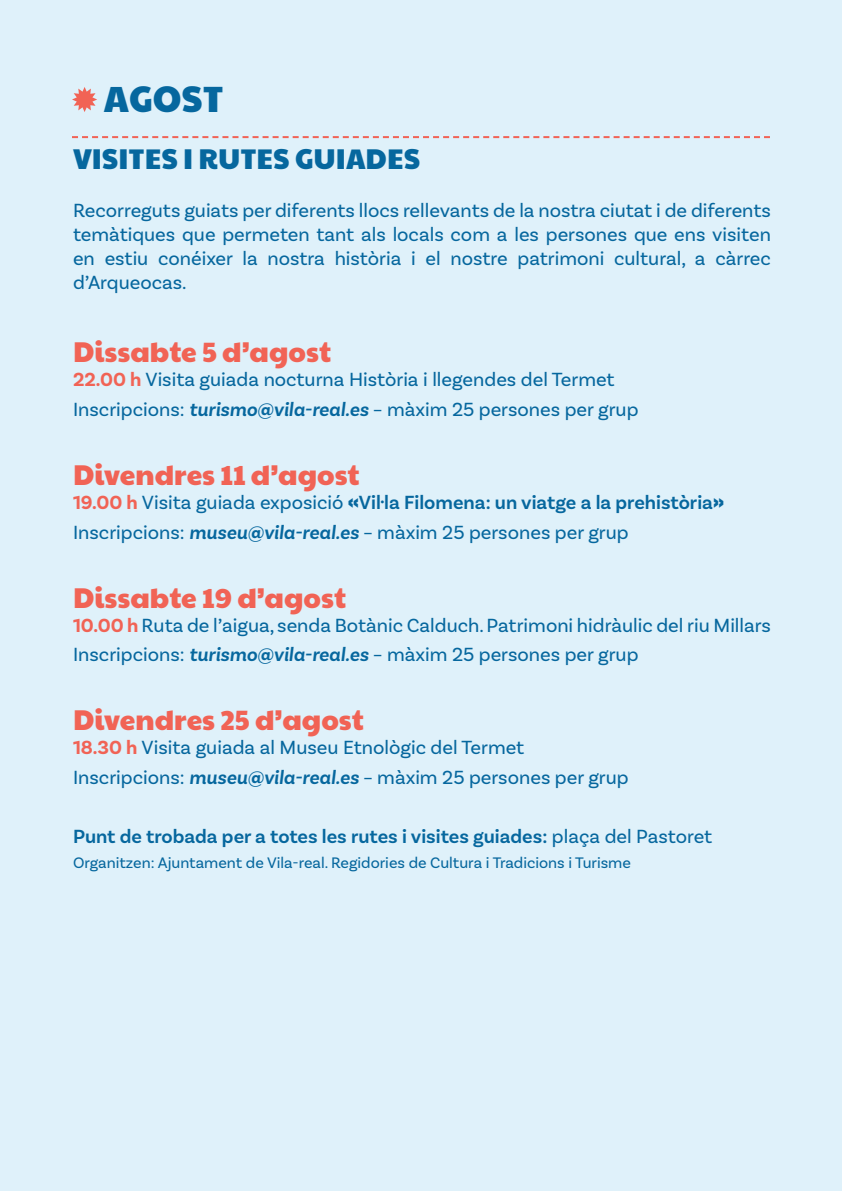
<style>
.page{position:relative;width:842px;height:1191px;background:#dff1fa}
.page>*{position:absolute;margin:0;border:0;box-sizing:border-box;transform-origin:0 0}
.t1{font:36px "Paytone One";color:#06679e}
.t2{font:28px "Paytone One";color:#f16355}
.t3{font:28px "Paytone One";color:#06679e}
.t4{font:20px/29.6px "Basic Sans";color:#06679e}
.t5{font:600 20px "Basic Sans";color:#06679e}
.t6{font:16px "Basic Sans";color:#06679e}
.s1{font-weight:700;color:#f16355}
.s2{font-weight:600;font-style:italic}
.s3{font-family:"Paytone One"}
.s4{font-weight:600}
.s5{font-weight:400}
</style>
<div class="page">
<svg style="left:72px;top:87px;width:25px;height:25px"></svg>
<svg style="left:72px;top:136px;width:698px;height:2px"></svg>
<h1 class="t1" style="left:104px;top:66px;width:121px">AGOST</h1>
<h2 class="t3" style="left:73px;top:134px;width:349px">VISITES I RUTES GUIADES</h2>
<p class="t4" style="left:73px;top:198px;width:699px;line-height:24px;text-align:justify">Recorreguts guiats per diferents llocs rellevants de la nostra ciutat i de diferents temàtiques que permeten tant als locals com a les persones que ens visiten en estiu conéixer la nostra història i el nostre patrimoni cultural, a càrrec d’Arqueocas.</p>
<h2 class="t2" style="left:73px;top:327px;width:260px">Dissabte 5 d’agost</h2>
<p class="t4" style="left:73px;top:364px;width:567px"><span class="s1">22.00 h</span> Visita guiada nocturna Història i llegendes del Termet<br>Inscripcions: <span class="s2">turismo@vila-real.es</span> – màxim 25 persones per grup</p>
<h2 class="t2" style="left:73px;top:449px;width:288px">Divendres 11 d’agost</h2>
<p class="t4" style="left:73px;top:487px;width:652px"><span class="s1">19.00 h</span> Visita guiada exposició <span class="s3">«</span><span class="s4">Vil·la Filomena: un viatge a la prehistòria</span><span class="s3">»<br></span>Inscripcions: <span class="s2">museu@vila-real.es</span> – màxim 25 persones per grup</p>
<h2 class="t2" style="left:73px;top:572px;width:275px">Dissabte 19 d’agost</h2>
<p class="t4" style="left:73px;top:610px;width:699px"><span class="s1">10.00 h</span> Ruta de l’aigua, senda Botànic Calduch. Patrimoni hidràulic del riu Millars<br>Inscripcions: <span class="s2">turismo@vila-real.es</span> – màxim 25 persones per grup</p>
<h2 class="t2" style="left:73px;top:694px;width:292px">Divendres 25 d’agost</h2>
<p class="t4" style="left:73px;top:732px;width:557px"><span class="s1">18.30 h</span> Visita guiada al Museu Etnològic del Termet<br>Inscripcions: <span class="s2">museu@vila-real.es</span> – màxim 25 persones per grup</p>
<p class="t5" style="left:73px;top:824px;width:641px">Punt de trobada per a totes les rutes i visites guiades: <span class="s5">plaça del Pastoret</span></p>
<p class="t6" style="left:73px;top:853px;width:559px">Organitzen: Ajuntament de Vila-real. Regidories de Cultura i Tradicions i Turisme</p>
</div>
